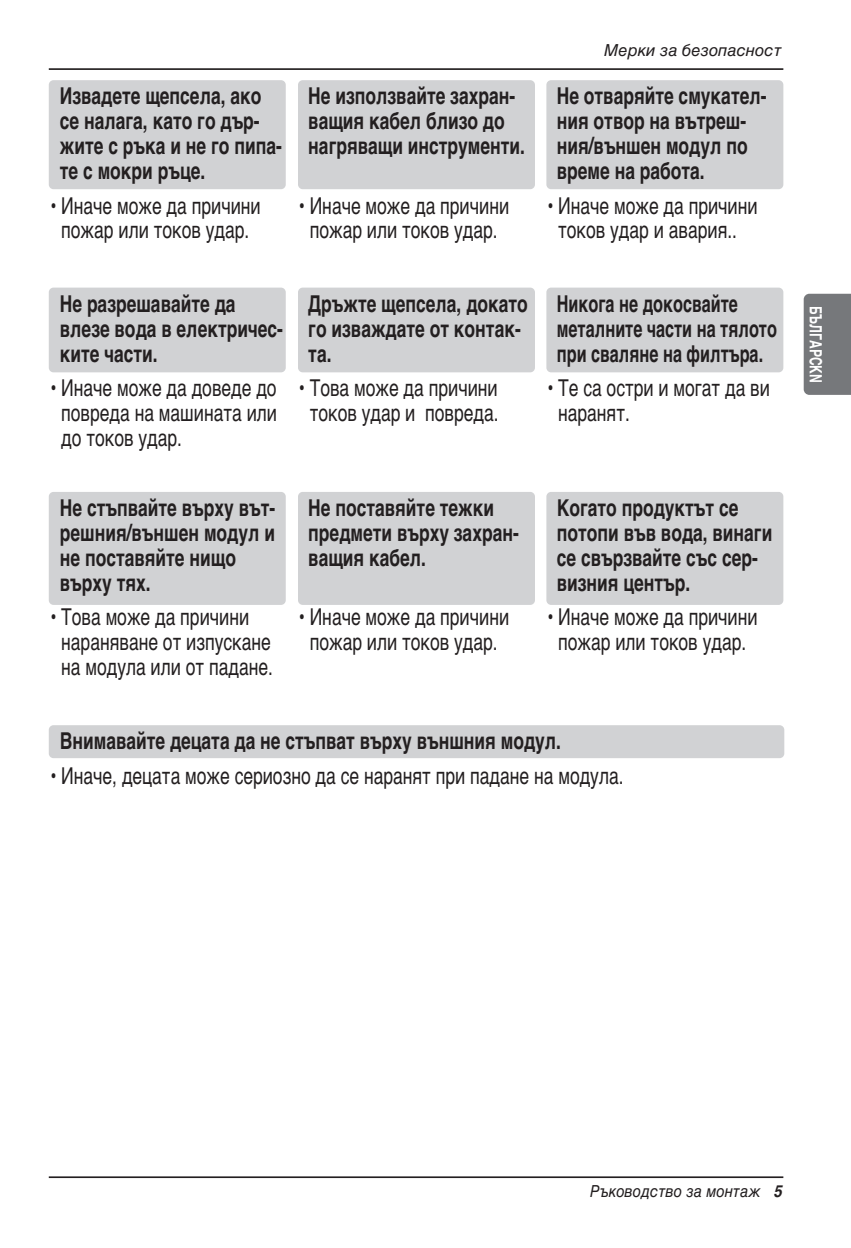
<style>
.page{position:relative;width:851px;height:1248px;background:#fff}
.page>*{position:absolute;margin:0;border:0;box-sizing:border-box;transform-origin:0 0}
.t1{font:700 23.2px/24.8px "Helvetica";color:#231f20;scale:.75 1}
.t2{font:23.2px/24.8px "Helvetica";color:#231f20;text-align:center;scale:.75 1}
.t3{font:700 23.2px/24.8px "Helvetica";color:#231f20;scale:.7 1}
.t4{font:700 17px "Helvetica";color:#fff;scale:.71 1}
.t5{font:italic 16.6px "Helvetica";color:#231f20;scale:.9 1}
.t6{font:italic 16.6px "Helvetica";color:#231f20}
.s1{font-weight:700}
</style>
<div class="page">
<hr style="left:49px;top:1176px;width:734px;height:1px;background:#231f20">
<hr style="left:49px;top:68px;width:734px;height:2px;background:#231f20">
<div style="left:803px;top:294px;width:47px;height:101px;background:#76787b"></div>
<div style="left:49px;top:80px;width:237px;height:109px;background:#d1d2d4;border-radius:5px"></div>
<div style="left:298px;top:80px;width:237px;height:109px;background:#d1d2d4;border-radius:5px"></div>
<div style="left:546px;top:80px;width:237px;height:109px;background:#d1d2d4;border-radius:5px"></div>
<div style="left:49px;top:287px;width:237px;height:85px;background:#d1d2d4;border-radius:5px"></div>
<div style="left:298px;top:287px;width:237px;height:85px;background:#d1d2d4;border-radius:5px"></div>
<div style="left:546px;top:287px;width:237px;height:85px;background:#d1d2d4;border-radius:5px"></div>
<div style="left:49px;top:492px;width:237px;height:113px;background:#d1d2d4;border-radius:5px"></div>
<div style="left:298px;top:492px;width:237px;height:113px;background:#d1d2d4;border-radius:5px"></div>
<div style="left:546px;top:492px;width:237px;height:113px;background:#d1d2d4;border-radius:5px"></div>
<div style="left:49px;top:725px;width:735px;height:33px;background:#d1d2d4;border-radius:5px"></div>
<p class="t1" style="left:60px;top:86px;width:297px">Извадете щепсела, ако се налага, като го дър&shy;жите с ръка и не го пипа&shy;те с мокри ръце.</p>
<p class="t2" style="left:50px;top:195px;width:282px">• Иначе може да причини пожар или токов удар.</p>
<p class="t1" style="left:308px;top:86px;width:290px">Не използвайте захран&shy;ващия кабел близо до нагряващи инструменти.</p>
<p class="t2" style="left:299px;top:195px;width:282px">• Иначе може да причини пожар или токов удар.</p>
<p class="t1" style="left:60px;top:293px;width:299px">Не разрешавайте да влезе вода в електричес&shy;ките части.</p>
<p class="t2" style="left:61px;top:377px;width:289px;text-align:justify;text-indent:-11px">• Иначе може да доведе до повреда на машината или до токов удар.</p>
<p class="t1" style="left:308px;top:293px;width:294px">Дръжте щепсела, докато го изваждате от контак&shy;та.</p>
<p class="t2" style="left:299px;top:377px;width:268px">• Това може да причини токов удар и повреда.</p>
<p class="t1" style="left:60px;top:498px;width:288px">Не стъпвайте върху вът&shy;решния/външен модул и не поставяйте нищо върху тях.</p>
<p class="t2" style="left:61px;top:607px;width:284px;text-align:left;text-indent:-11px">• Това може да причини нараняване от изпускане на модула или от падане.</p>
<p class="t1" style="left:308px;top:498px;width:282px">Не поставяйте тежки предмети върху захран&shy;ващия кабел.</p>
<p class="t2" style="left:299px;top:607px;width:282px">• Иначе може да причини пожар или токов удар.</p>
<p class="t6" style="left:603px;top:44px;width:179px">Мерки за безопасност</p>
<p class="t1" style="left:556px;top:86px;width:281px">Не отваряйте смукател&shy;ния отвор на вътреш&shy;ния/външен модул по време на работа.</p>
<p class="t2" style="left:547px;top:195px;width:282px">• Иначе може да причини токов удар и авария..</p>
<p class="t3" style="left:556px;top:293px;width:316px">Никога не докосвайте металните части на тялото при сваляне на филтъра.</p>
<p class="t2" style="left:558px;top:377px;width:284px;text-align:left;text-indent:-11px">• Те са остри и могат да ви наранят.</p>
<p class="t1" style="left:556px;top:498px;width:289px">Когато продуктът се потопи във вода, винаги се свързвайте със сер&shy;визния център.</p>
<p class="t2" style="left:547px;top:607px;width:282px">• Иначе може да причини пожар или токов удар.</p>
<p class="t1" style="left:60px;top:731px;width:669px">Внимавайте децата да не стъпват върху външния модул.</p>
<p class="t2" style="left:50px;top:765px;width:765px">• Иначе, децата може сериозно да се наранят при падане на модула.</p>
<p class="t4" style="left:822px;top:305px;width:110px;rotate:90deg">БЪЛГАРСKN</p>
<p class="t5" style="left:589px;top:1184px;width:215px">Ръководство за монтаж <span class="s1">5</span></p>
</div>
